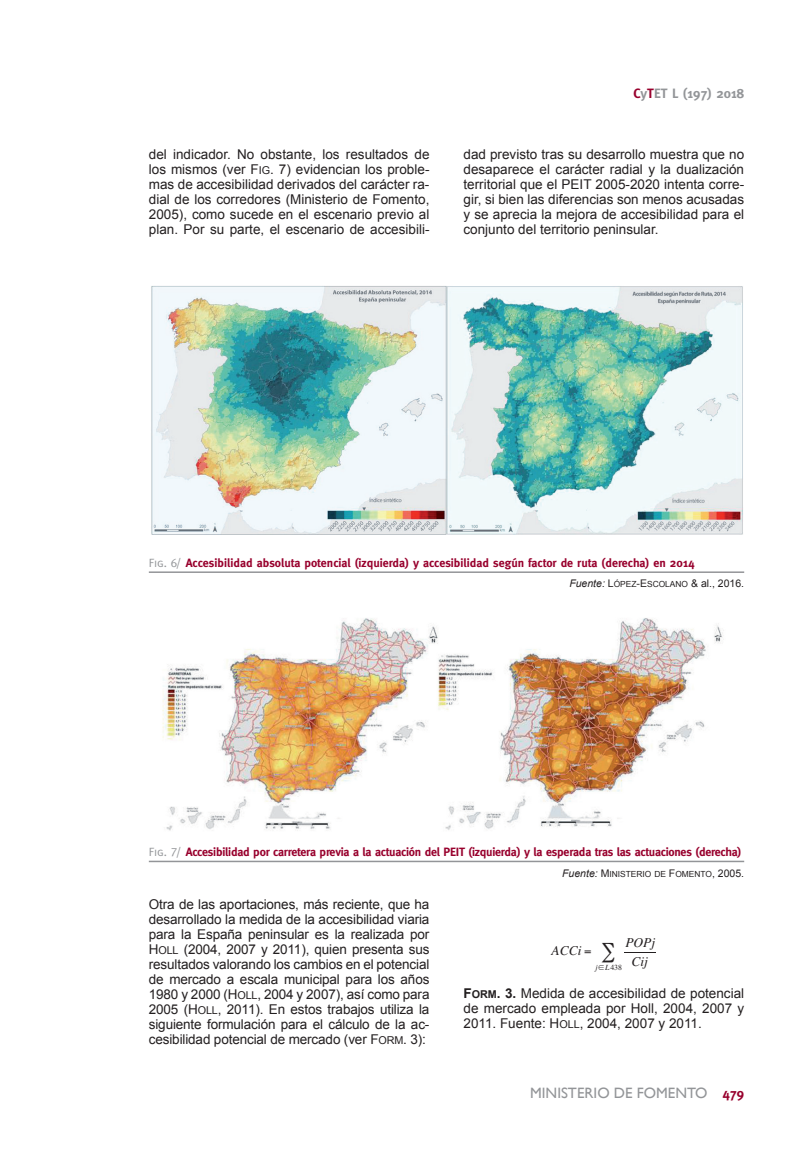
<style>
.page{position:relative;width:808px;height:1149px;background:#fff}
.page>*{position:absolute;margin:0;border:0;box-sizing:border-box;transform-origin:0 0}
.t1{font:15px "Gill Sans";color:#939598}
.t2{font:13.5px/15px "Arial";color:#231f20;text-align:justify}
.t3{font:700 13.5px "Meta";color:#939598}
.t4{font:italic 13.5px/19.2px "Times LT Std";letter-spacing:-.005em;color:#231f20;text-align:center}
.t5{font:700 13.5px "Meta";color:#98012d}
.t6{font:700 12px "Meta";letter-spacing:-.02em;color:#98012d}
.t7{font:700 12px "Meta";color:#98012d}
.t8{font:8.4px "Arial MT SC800";color:#231f20}
.t9{font:7.8px "Times LT Std";color:#231f20}
.s1{color:#98012d}
.s2{font-family:"Arial MT SC800"}
.s3{font-family:"Arial MT SC800";font-size:10.8px}
.s4{font-family:"Meta Caps";font-weight:400;color:#939598}
.s5{font-family:"Arial";font-style:italic;font-size:10.5px}
.s6{font-size:10.5px}
.s7{font-family:"Arial";font-size:10.5px}
.s8{font-style:italic}
.s9{font-family:"Arial Bold MT SC800"}
.s10{font-family:"Arial Bold MT SC800";font-size:10.8px}
.s11{font-weight:700}
</style>
<div class="page">
<img style="left:151px;top:286px;width:592px;height:249px">
<img style="left:162px;top:618px;width:562px;height:213px">
<hr style="left:149px;top:571px;width:595px;height:1px;background:#939598">
<hr style="left:149px;top:860px;width:595px;height:1px;background:#939598">
<hr style="left:624px;top:951px;width:32px;height:1px;background:#231f20">
<p class="t3" style="left:634px;top:85px;width:112px"><span class="s1">C</span>y<span class="s1">T</span>ET L (197) 2018</p>
<p class="t2" style="left:149px;top:146px;width:282px">del indicador. No obstante, los resultados de los mismos (ver <span class="s2">F</span><span class="s3">IG</span>. 7) evidencian los proble&shy;mas de accesibilidad derivados del carácter ra&shy;dial de los corredores (Ministerio de Fomento, 2005), como sucede en el escenario previo al plan. Por su parte, el escenario de accesibili-</p>
<p class="t2" style="left:463px;top:146px;width:282px">dad previsto tras su desarrollo muestra que no desaparece el carácter radial y la dualización territorial que el PEIT 2005-2020 intenta corre&shy;gir, si bien las diferencias son menos acusadas y se aprecia la mejora de accesibilidad para el conjunto del territorio peninsular.</p>
<p class="t7" style="left:149px;top:556px;width:547px"><span class="s4">Fig. 6/</span> Accesibilidad absoluta potencial (izquierda) y accesibilidad según factor de ruta (derecha) en 2014</p>
<p class="t8" style="left:569px;top:578px;width:176px"><span class="s5">Fuente:</span> <span class="s6">L</span>ÓPEZ<span class="s6">-E</span>SCOLANO <span class="s7">&amp; al., 2016.</span></p>
<p class="t6" style="left:149px;top:845px;width:594px"><span class="s4">Fig. 7/</span> Accesibilidad por carretera previa a la actuación del PEIT (izquierda) y la esperada tras las actuaciones (derecha)</p>
<p class="t8" style="left:562px;top:867px;width:184px"><span class="s5">Fuente:</span> <span class="s6">M</span>INISTERIO DE <span class="s6">F</span>OM ENTO<span class="s7">, 2005.</span></p>
<p class="t2" style="left:149px;top:896px;width:282px">Otra de las aportaciones, más reciente, que ha desarrollado la medida de la accesibilidad viaria para la España peninsular es la realizada por <span class="s2">H</span> <span class="s3">OLL</span> (2004, 2007 y 2011), quien presenta sus resultados valorando los cambios en el potencial de mercado a escala municipal para los años 1980 y 2000 (<span class="s2">H</span> <span class="s3">OLL</span>, 2004 y 2007), así como para 2005 (<span class="s2">H</span> <span class="s3">OLL</span>, 2011). En estos trabajos utiliza la siguiente formulación para el cálculo de la ac&shy;cesibilidad potencial de mercado (ver <span class="s2">F</span><span class="s3">ORM</span>. 3):</p>
<p class="t4" style="left:551px;top:941px;width:32px">ACCi</p>
<p class="t4" style="left:625px;top:932px;width:31px">POPj<br>Cij</p>
<p class="t9" style="left:596px;top:962px;width:28px"><span class="s8">j L</span>438</p>
<p class="t2" style="left:463px;top:986px;width:282px"><span class="s9">F</span><span class="s10">ORM</span><span class="s11">. 3.</span> Medida de accesibilidad de potencial de mercado empleada por Holl, 2004, 2007 y 2011. Fuente: <span class="s2">H</span> <span class="s3">OLL</span>, 2004, 2007 y 2011.</p>
<p class="t1" style="left:530px;top:1083px;width:124px">MINISTERIO DE FOMENTO</p>
<p class="t5" style="left:722px;top:1085px;width:23px">479</p>
</div>
